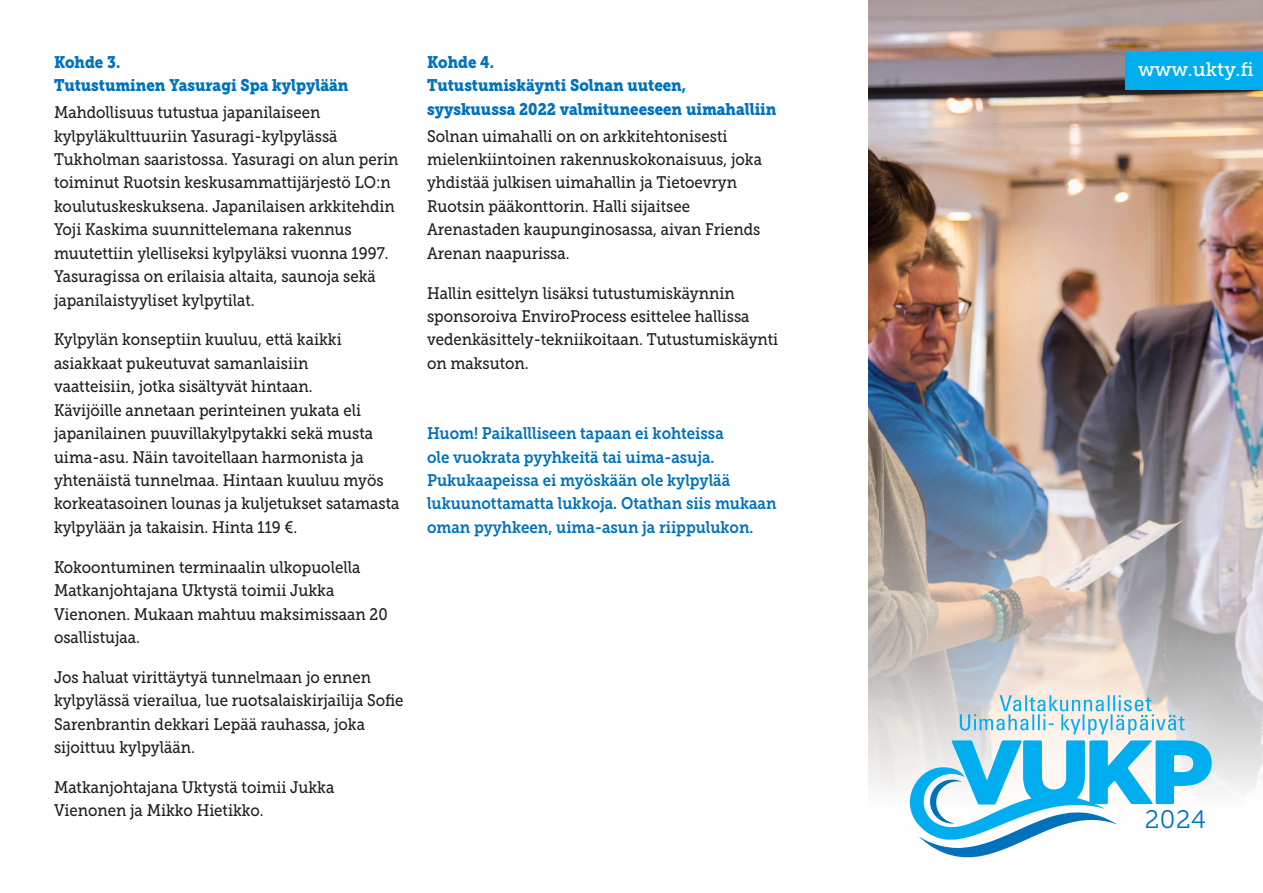
<style>
.page{position:relative;width:1263px;height:893px;background:#fff}
.page>*{position:absolute;margin:0;border:0;box-sizing:border-box;transform-origin:0 0}
.t1{font:25.35px "Museo Slab 300";color:#0072bc}
.t2{font:19.5px "Museo Slab 500";color:#fff}
.t3{font:16.65px/23.4px "Museo Slab 500";color:#231f20;scale:.9 1}
.t4{font:16.65px/23.4px "Museo Slab 700";color:#0072bc;scale:.9 1}
.t5{font:16.65px/23.4px "Museo Slab 900";color:#0072bc;scale:.9 1}
</style>
<div class="page">
<img style="left:868px;top:0;width:395px;height:792px">
<div style="left:1125px;top:52px;width:138px;height:37px;background:#00aeef"></div>
<svg style="left:960px;top:695px;width:225px;height:39px;background:#bfdbe2"></svg>
<svg style="left:909px;top:740px;width:303px;height:118px"></svg>
<p class="t5" style="left:54px;top:50px;width:329px">Kohde 3.<br>Tutustuminen Yasuragi Spa kylpylään</p>
<p class="t3" style="left:54px;top:101px;width:384px">Mahdollisuus tutustua japanilaiseen kylpyläkulttuuriin Yasuragi-kylpylässä Tukholman saaristossa. Yasuragi on alun perin toiminut Ruotsin keskusammattijärjestö LO:n koulutuskeskuksena. Japanilaisen arkkitehdin Yoji Kaskima suunnittelemana rakennus muutettiin ylelliseksi kylpyläksi vuonna 1997.<br>Yasuragissa on erilaisia altaita, saunoja sekä japanilaistyyliset kylpytilat.</p>
<p class="t3" style="left:54px;top:328px;width:385px">Kylpylän konseptiin kuuluu, että kaikki asiakkaat pukeutuvat samanlaisiin<br>vaatteisiin, jotka sisältyvät hintaan.<br>Kävijöille annetaan perinteinen yukata eli japanilainen puuvillakylpytakki sekä musta uima-asu. Näin tavoitellaan harmonista ja yhtenäistä tunnelmaa. Hintaan kuuluu myös korkeatasoinen lounas ja kuljetukset satamasta kylpylään ja takaisin. Hinta 119 €.</p>
<p class="t3" style="left:54px;top:555px;width:342px">Kokoontuminen terminaalin ulkopuolella</p>
<p class="t3" style="left:54px;top:579px;width:372px">Matkanjohtajana Uktystä toimii Jukka<br>Vienonen. Mukaan mahtuu maksimissaan 20 osallistujaa.</p>
<p class="t3" style="left:54px;top:665px;width:390px">Jos haluat virittäytyä tunnelmaan jo ennen kylpylässä vierailua, lue ruotsalaiskirjailija Sofie Sarenbrantin dekkari Lepää rauhassa, joka sijoittuu kylpylään.</p>
<p class="t3" style="left:54px;top:776px;width:313px">Matkanjohtajana Uktystä toimii Jukka<br>Vienonen ja Mikko Hietikko.</p>
<p class="t5" style="left:427px;top:50px;width:76px">Kohde 4.</p>
<p class="t5" style="left:427px;top:74px;width:390px">Tutustumiskäynti Solnan uuteen, syyskuussa 2022 valmituneeseen uimahalliin</p>
<p class="t3" style="left:427px;top:124px;width:374px">Solnan uimahalli on on arkkitehtonisesti mielenkiintoinen rakennuskokonaisuus, joka yhdistää julkisen uimahallin ja Tietoevryn Ruotsin pääkonttorin. Halli sijaitsee Arenastaden kaupunginosassa, aivan Friends Arenan naapurissa.</p>
<p class="t3" style="left:427px;top:281px;width:392px">Hallin esittelyn lisäksi tutustumiskäynnin sponsoroiva EnviroProcess esittelee hallissa vedenkäsittely-tekniikoitaan. Tutustumiskäynti on maksuton.</p>
<p class="t4" style="left:427px;top:422px;width:390px">Huom! Paikallliseen tapaan ei kohteissa<br>ole vuokrata pyyhkeitä tai uima-asuja.<br>Pukukaapeissa ei myöskään ole kylpylää lukuunottamatta lukkoja. Otathan siis mukaan oman pyyhkeen, uima-asun ja riippulukon.</p>
<p class="t2" style="left:1138px;top:58px;width:117px">www.ukty.fi</p>
<p class="t1" style="left:1145px;top:806px;width:63px">2024</p>
</div>
